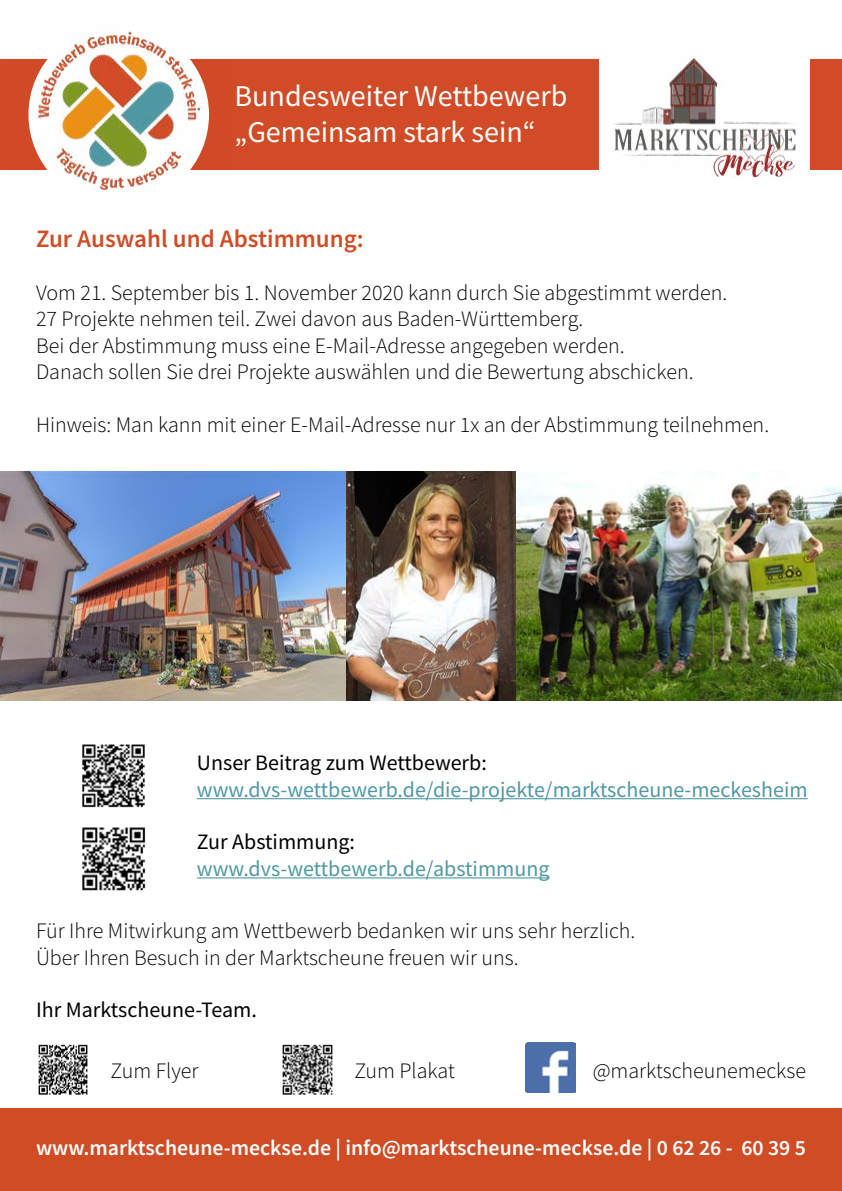
<style>
.page{position:relative;width:842px;height:1191px;background:#fff}
.page>*{position:absolute;margin:0;border:0;box-sizing:border-box;transform-origin:0 0}
.t1{font:30.1px/36.1px "Source Sans Pro";color:#fff}
.t2{font:600 25px "Source Sans Pro";color:#d04c24}
.t3{font:300 22px/26.4px "Source Sans Pro";color:#000}
.t4{font:22px "Source Sans Pro";color:#4f98a2}
.t5{font:22px "Source Sans Pro";color:#000}
.t6{font:600 21.8px "Source Sans Pro";color:#fff}
</style>
<div class="page">
<div style="left:0;top:1108px;width:842px;height:83px;background:#d04c24"></div>
<div style="left:0;top:59px;width:842px;height:111px;background:#d14b26"></div>
<img style="left:28px;top:31px;width:181px;height:161px">
<div style="left:599px;top:47px;width:210px;height:140px;background:#fff"></div>
<img style="left:611px;top:58px;width:185px;height:120px">
<img style="left:0;top:471px;width:842px;height:229px">
<hr style="left:197px;top:798px;width:611px;height:1px;background:#4f98a2">
<hr style="left:197px;top:877px;width:353px;height:1px;background:#4f98a2">
<img style="left:82px;top:744px;width:63px;height:64px">
<img style="left:82px;top:827px;width:64px;height:64px">
<img style="left:526px;top:1042px;width:49px;height:50px">
<img style="left:38px;top:1044px;width:50px;height:51px">
<img style="left:282px;top:1044px;width:51px;height:51px">
<h1 class="t1" style="left:235px;top:77px;width:334px">Bundesweiter Wettbewerb „Gemeinsam stark sein“</h1>
<p class="t2" style="left:36px;top:222px;width:329px">Zur Auswahl und Abstimmung:</p>
<p class="t3" style="left:36px;top:279px;width:693px">Vom 21. September bis 1. November 2020 kann durch Sie abgestimmt werden.<br>27 Projekte nehmen teil. Zwei davon aus Baden-Württemberg.<br>Bei der Abstimmung muss eine E-Mail-Adresse angegeben werden.<br>Danach sollen Sie drei Projekte auswählen und die Bewertung abschicken.</p>
<p class="t3" style="left:36px;top:411px;width:735px">Hinweis: Man kann mit einer E-Mail-Adresse nur 1x an der Abstimmung teilnehmen.</p>
<p class="t5" style="left:197px;top:749px;width:291px">Unser Beitrag zum Wettbewerb:</p>
<p class="t4" style="left:197px;top:775px;width:612px">www.dvs-wettbewerb.de/die-projekte/marktscheune-meckesheim</p>
<p class="t5" style="left:197px;top:828px;width:160px">Zur Abstimmung:</p>
<p class="t4" style="left:197px;top:854px;width:354px">www.dvs-wettbewerb.de/abstimmung</p>
<p class="t3" style="left:36px;top:917px;width:601px">Für Ihre Mitwirkung am Wettbewerb bedanken wir uns sehr herzlich.<br>Über Ihren Besuch in der Marktscheune freuen wir uns.</p>
<p class="t5" style="left:36px;top:996px;width:222px">Ihr Marktscheune-Team.</p>
<p class="t3" style="left:111px;top:1057px;width:90px">Zum Flyer</p>
<p class="t3" style="left:354px;top:1057px;width:102px">Zum Plakat</p>
<p class="t3" style="left:593px;top:1057px;width:215px">@marktscheunemeckse</p>
<p class="t6" style="left:36px;top:1133px;width:771px">www.marktscheune-meckse.de | info@marktscheune-meckse.de | 0 62 26 - 60 39 5</p>
</div>
